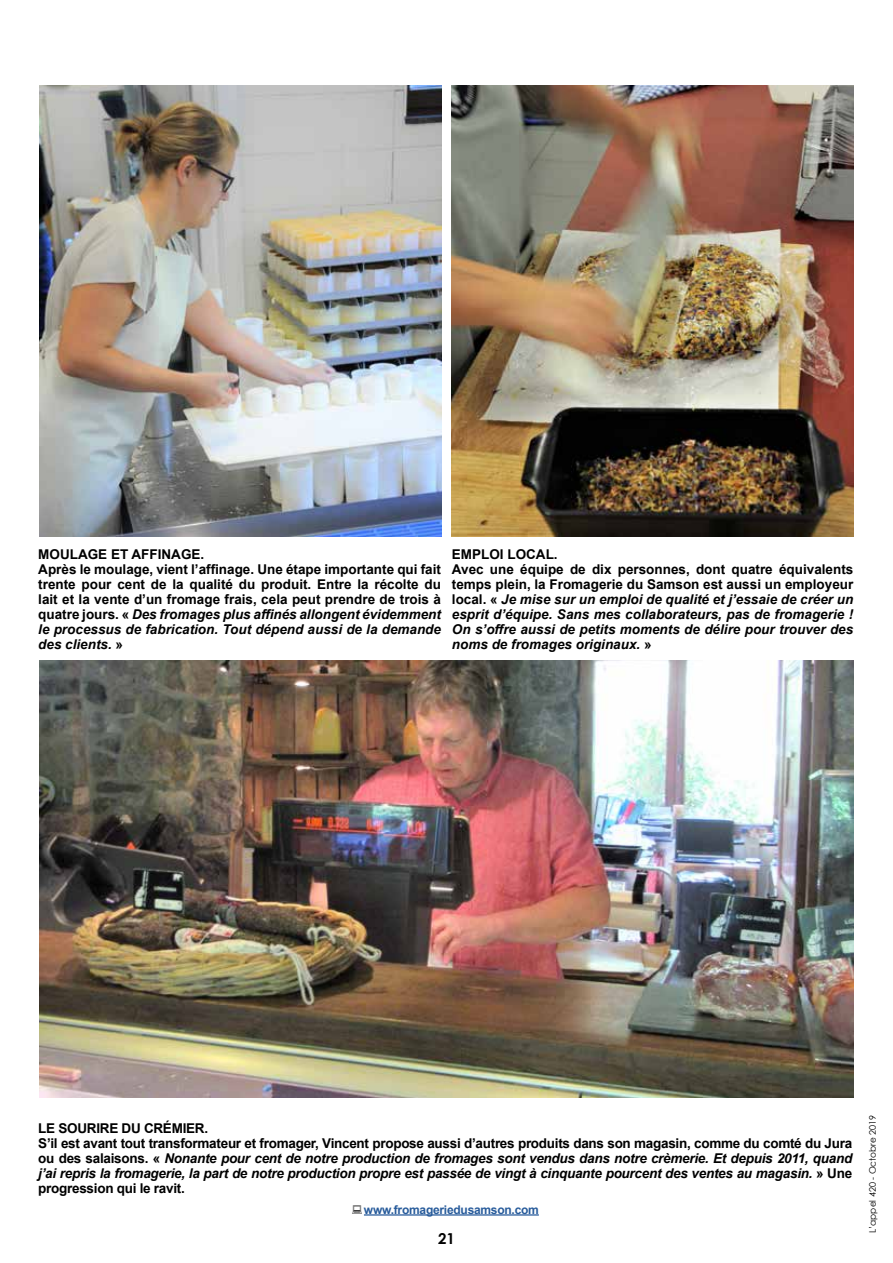
<style>
.page{position:relative;width:893px;height:1263px;background:#fff}
.page>*{position:absolute;margin:0;border:0;box-sizing:border-box;transform-origin:0 0}
.t1{font:700 15px "Century Gothic";color:#000}
.t2{font:italic 700 13.5px/15px "Arial";letter-spacing:-.02em;color:#000}
.t3{font:700 13.5px/15px "Arial";color:#000}
.t4{font:italic 700 13.5px/15px "Arial";color:#000}
.t5{font:700 12px "Arial";letter-spacing:-.02em;color:#275b9b}
.t6{font:9px "Century Gothic";color:#000}
.s1{font-style:italic}
.s2{font-style:normal}
</style>
<div class="page">
<hr style="left:364px;top:1214px;width:175px;height:1px;background:#275b9b">
<img style="left:40px;top:85px;width:401px;height:451px">
<img style="left:452px;top:85px;width:401px;height:451px">
<img style="left:40px;top:661px;width:813px;height:437px">
<p class="t3" style="left:38px;top:546px;width:404px">MOULAGE ET AFFINAGE.<br>Après le moulage, vient l’affinage. Une étape importante qui fait trente pour cent de la qualité du produit. Entre la récolte du lait et la vente d’un fromage frais, cela peut prendre de trois à quatre jours. « <span class="s1">Des fromages plus affinés allongent évidemment le processus de fabrication. Tout dépend aussi de la demande des clients.</span> »</p>
<p class="t4" style="left:452px;top:546px;width:403px"><span class="s2">EMPLOI LOCAL.<br>Avec une équipe de dix personnes, dont quatre équivalents temps plein, la Fromagerie du Samson est aussi un employeur local. «</span> Je mise sur un emploi de qualité et j’essaie de créer un esprit d’équipe. Sans mes collaborateurs, pas de fromagerie !<br>On s’offre aussi de petits moments de délire pour trouver des noms de fromages originaux. <span class="s2">»</span></p>
<p class="t2" style="left:38px;top:1120px;width:815px"><span class="s2">LE SOURIRE DU CRÉMIER.<br>S’il est avant tout transformateur et fromager, Vincent propose aussi d’autres produits dans son magasin, comme du comté du Jura ou des salaisons. «</span> Nonante pour cent de notre production de fromages sont vendus dans notre crèmerie. Et depuis 2011, quand j’ai repris la fromagerie, la part de notre production propre est passée de vingt à cinquante pourcent des ventes au magasin. <span class="s2">» Une progression qui le ravit.</span></p>
<p class="t5" style="left:364px;top:1203px;width:176px">www.fromageriedusamson.com</p>
<p class="t1" style="left:438px;top:1229px;width:18px">21</p>
<p class="t6" style="left:867px;top:1233px;width:120px;rotate:-90deg">L’appel 420 - Octobre 2019</p>
</div>
